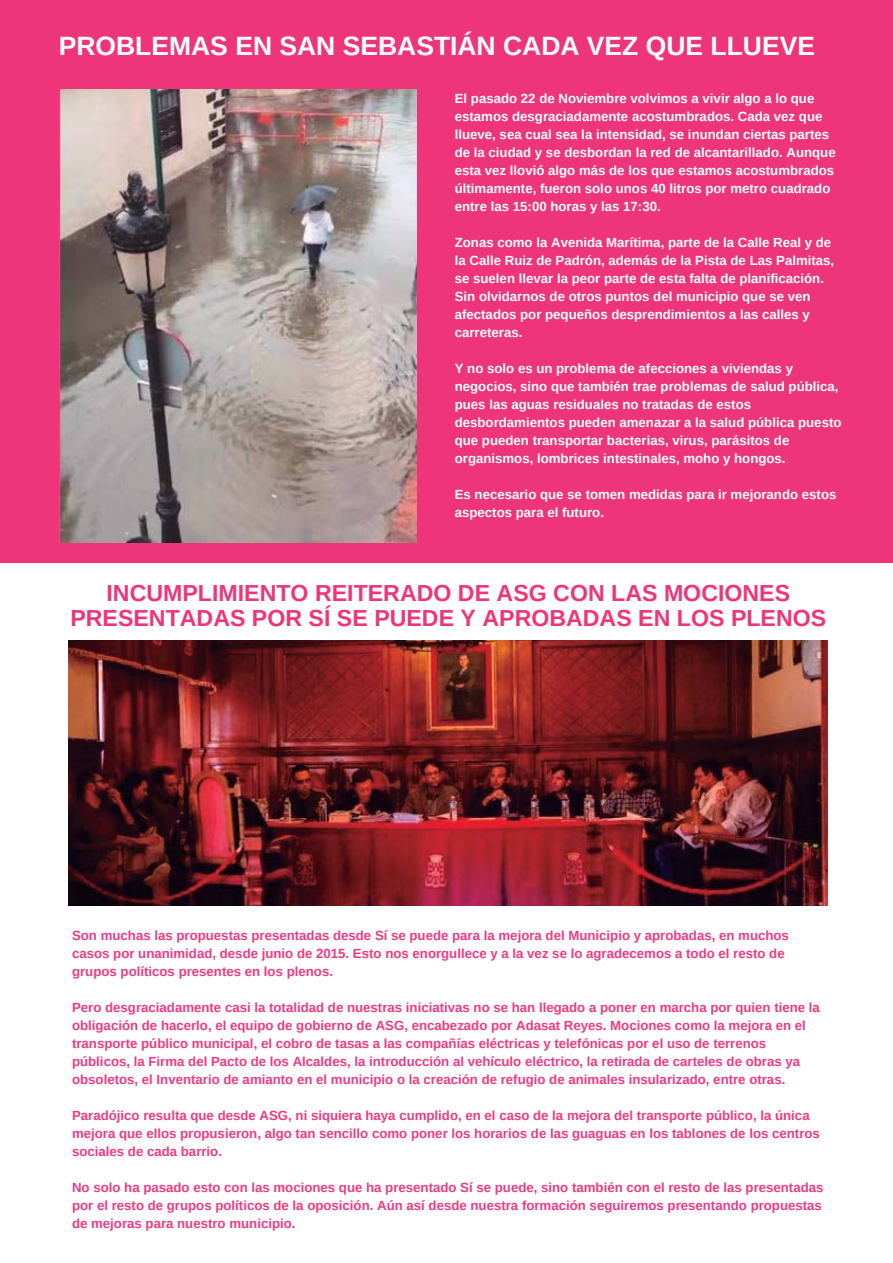
<style>
.page{position:relative;width:893px;height:1263px;background:#fff}
.page>*{position:absolute;margin:0;border:0;box-sizing:border-box;transform-origin:0 0}
.t1{font:700 26.55px "Arimo";color:#fff}
.t2{font:700 23.1px/24.8px "Arimo";color:#ee3579;text-align:center}
.t3{font:700 13.2px/18px "Arimo";color:#ee3982}
.t4{font:700 13.2px/18px "Arimo";color:#fff}
</style>
<div class="page">
<div style="left:0;top:0;width:893px;height:563px;background:#ee3579"></div>
<img style="left:60px;top:89px;width:356px;height:454px">
<img style="left:69px;top:641px;width:758px;height:264px">
<h1 class="t1" style="left:59px;top:31px;width:758px">PROBLEMAS EN SAN SEBASTIÁN CADA VEZ QUE LLUEVE</h1>
<p class="t4" style="left:455px;top:89px;width:382px">El pasado 22 de Noviembre volvimos a vivir algo a lo que estamos desgraciadamente acostumbrados. Cada vez que llueve, sea cual sea la intensidad, se inundan ciertas partes de la ciudad y se desbordan la red de alcantarillado. Aunque esta vez llovió algo más de los que estamos acostumbrados últimamente, fueron solo unos 40 litros por metro cuadrado entre las 15:00 horas y las 17:30.</p>
<p class="t4" style="left:455px;top:233px;width:381px">Zonas como la Avenida Marítima, parte de la Calle Real y de la Calle Ruiz de Padrón, además de la Pista de Las Palmitas, se suelen llevar la peor parte de esta falta de planificación.<br>Sin olvidarnos de otros puntos del municipio que se ven afectados por pequeños desprendimientos a las calles y carreteras.</p>
<p class="t4" style="left:455px;top:359px;width:388px">Y no solo es un problema de afecciones a viviendas y negocios, sino que también trae problemas de salud pública, pues las aguas residuales no tratadas de estos desbordamientos pueden amenazar a la salud pública puesto que pueden transportar bacterias, virus, parásitos de organismos, lombrices intestinales, moho y hongos.</p>
<p class="t4" style="left:455px;top:485px;width:383px">Es necesario que se tomen medidas para ir mejorando estos aspectos para el futuro.</p>
<h2 class="t2" style="left:70px;top:581px;width:757px">INCUMPLIMIENTO REITERADO DE ASG CON LAS MOCIONES<br>PRESENTADAS POR SÍ SE PUEDE Y APROBADAS EN LOS PLENOS</h2>
<p class="t3" style="left:72px;top:926px;width:718px">Son muchas las propuestas presentadas desde Sí se puede para la mejora del Municipio y aprobadas, en muchos casos por unanimidad, desde junio de 2015. Esto nos enorgullece y a la vez se lo agradecemos a todo el resto de grupos políticos presentes en los plenos.</p>
<p class="t3" style="left:72px;top:998px;width:749px">Pero desgraciadamente casi la totalidad de nuestras iniciativas no se han llegado a poner en marcha por quien tiene la obligación de hacerlo, el equipo de gobierno de ASG, encabezado por Adasat Reyes. Mociones como la mejora en el transporte público municipal, el cobro de tasas a las compañías eléctricas y telefónicas por el uso de terrenos públicos, la Firma del Pacto de los Alcaldes, la introducción al vehículo eléctrico, la retirada de carteles de obras ya obsoletos, el Inventario de amianto en el municipio o la creación de refugio de animales insularizado, entre otras.</p>
<p class="t3" style="left:72px;top:1106px;width:749px">Paradójico resulta que desde ASG, ni siquiera haya cumplido, en el caso de la mejora del transporte público, la única mejora que ellos propusieron, algo tan sencillo como poner los horarios de las guaguas en los tablones de los centros sociales de cada barrio.</p>
<p class="t3" style="left:72px;top:1178px;width:753px;text-align:justify">No solo ha pasado esto con las mociones que ha presentado Sí se puede, sino también con el resto de las presentadas por el resto de grupos políticos de la oposición. Aún así desde nuestra formación seguiremos presentando propuestas de mejoras para nuestro municipio.</p>
</div>
